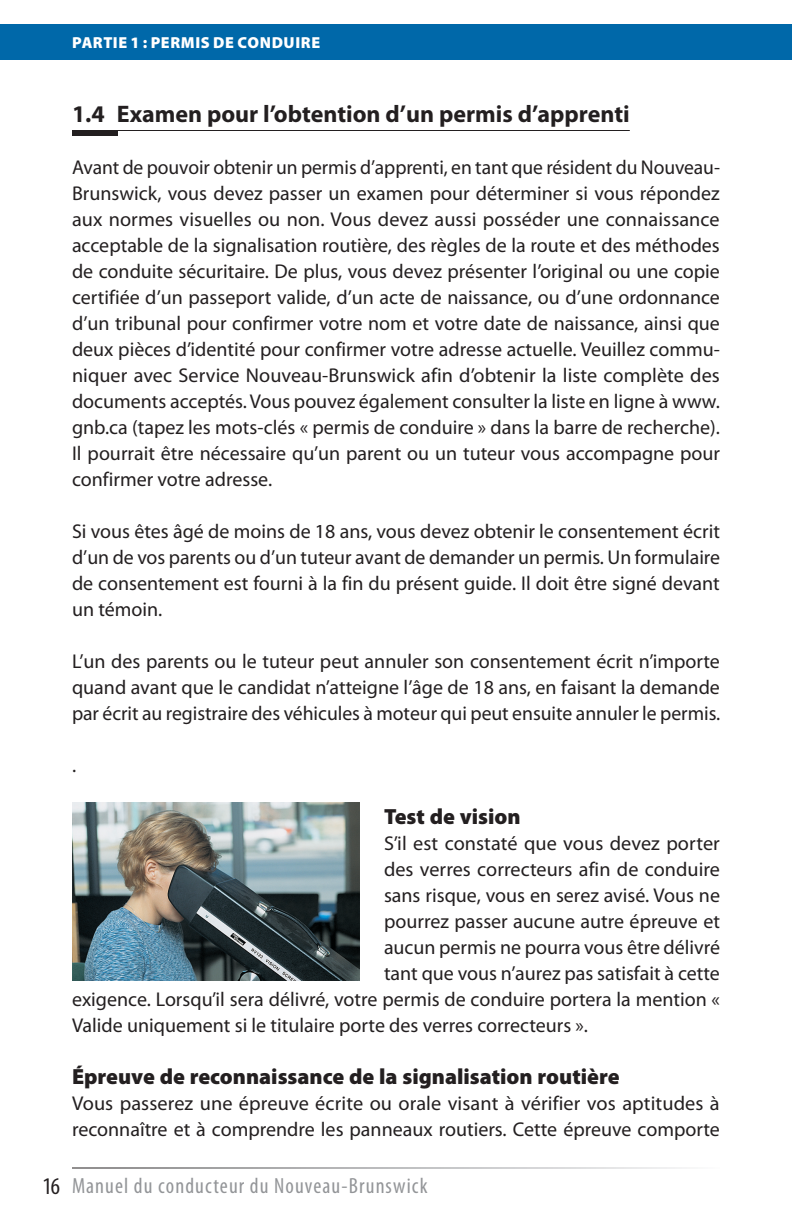
<style>
.page{position:relative;width:792px;height:1224px;background:#fff}
.page>*{position:absolute;margin:0;border:0;box-sizing:border-box;transform-origin:0 0}
.head1{font:700 24px "Myriad Pro";color:#231f20}
.head2{font:900 22px "Myriad Pro";color:#231f20}
.t1{font:condensed 22px "Myriad Pro";letter-spacing:.05em;color:#939598}
.text{font:20px/26px "Myriad Pro";color:#231f20;text-align:justify}
.t2{font:900 16px "Myriad Pro";letter-spacing:.04em;color:#fff}
.s1{font-size:24px;color:#231f20}
</style>
<div class="page">
<div style="left:0;top:24px;width:792px;height:36px;background:#0068a9"></div>
<div style="left:72px;top:130px;width:46px;height:6px;background:#231f20"></div>
<hr style="left:72px;top:130px;width:558px;height:1px;background:#231f20">
<img style="left:72px;top:802px;width:288px;height:178px">
<p class="t2" style="left:72px;top:34px;width:250px">PARTIE 1 : PERMIS DE CONDUIRE</p>
<p class="head1" style="left:72px;top:100px;width:559px">1.4 Examen pour l’obtention d’un permis d’apprenti</p>
<p class="text" style="left:72px;top:155px;width:650px">Avant de pouvoir obtenir un permis d’apprenti, en tant que résident du Nouveau-Brunswick, vous devez passer un examen pour déterminer si vous répondez aux normes visuelles ou non. Vous devez aussi posséder une connaissance acceptable de la signalisation routière, des règles de la route et des méthodes de conduite sécuritaire. De plus, vous devez présenter l’original ou une copie certifiée d’un passeport valide, d’un acte de naissance, ou d’une ordonnance d’un tribunal pour confirmer votre nom et votre date de naissance, ainsi que deux pièces d’identité pour confirmer votre adresse actuelle. Veuillez commu&shy;niquer avec Service Nouveau-Brunswick afin d’obtenir la liste complète des documents acceptés. Vous pouvez également consulter la liste en ligne à www. gnb.ca (tapez les mots-clés « permis de conduire » dans la barre de recherche).<br>Il pourrait être nécessaire qu’un parent ou un tuteur vous accompagne pour confirmer votre adresse.</p>
<p class="text" style="left:72px;top:519px;width:650px">Si vous êtes âgé de moins de 18 ans, vous devez obtenir le consentement écrit d’un de vos parents ou d’un tuteur avant de demander un permis. Un formulaire de consentement est fourni à la fin du présent guide. Il doit être signé devant un témoin.</p>
<p class="text" style="left:72px;top:649px;width:650px">L’un des parents ou le tuteur peut annuler son consentement écrit n’importe quand avant que le candidat n’atteigne l’âge de 18 ans, en faisant la demande par écrit au registraire des véhicules à moteur qui peut ensuite annuler le permis.</p>
<p class="text" style="left:72px;top:753px;width:6px">.</p>
<p class="head2" style="left:384px;top:804px;width:138px">Test de vision</p>
<p class="text" style="left:384px;top:831px;width:337px">S’il est constaté que vous devez porter</p>
<p class="text" style="left:384px;top:857px;width:338px">des verres correcteurs afin de conduire</p>
<p class="text" style="left:384px;top:883px;width:338px">sans risque, vous en serez avisé. Vous ne</p>
<p class="text" style="left:384px;top:909px;width:337px">pourrez passer aucune autre épreuve et</p>
<p class="text" style="left:384px;top:935px;width:338px">aucun permis ne pourra vous être délivré</p>
<p class="text" style="left:384px;top:961px;width:337px">tant que vous n’aurez pas satisfait à cette</p>
<p class="text" style="left:72px;top:987px;width:649px">exigence. Lorsqu’il sera délivré, votre permis de conduire portera la mention «</p>
<p class="text" style="left:72px;top:1013px;width:518px">Valide uniquement si le titulaire porte des verres correcteurs ».</p>
<p class="head2" style="left:72px;top:1064px;width:549px">Épreuve de reconnaissance de la signalisation routière</p>
<p class="text" style="left:72px;top:1091px;width:649px">Vous passerez une épreuve écrite ou orale visant à vérifier vos aptitudes à reconnaître et à comprendre les panneaux routiers. Cette épreuve comporte</p>
<p class="t1" style="left:42px;top:1173px;width:387px"><span class="s1">16</span> Manuel du conducteur du Nouveau-Brunswick</p>
</div>
